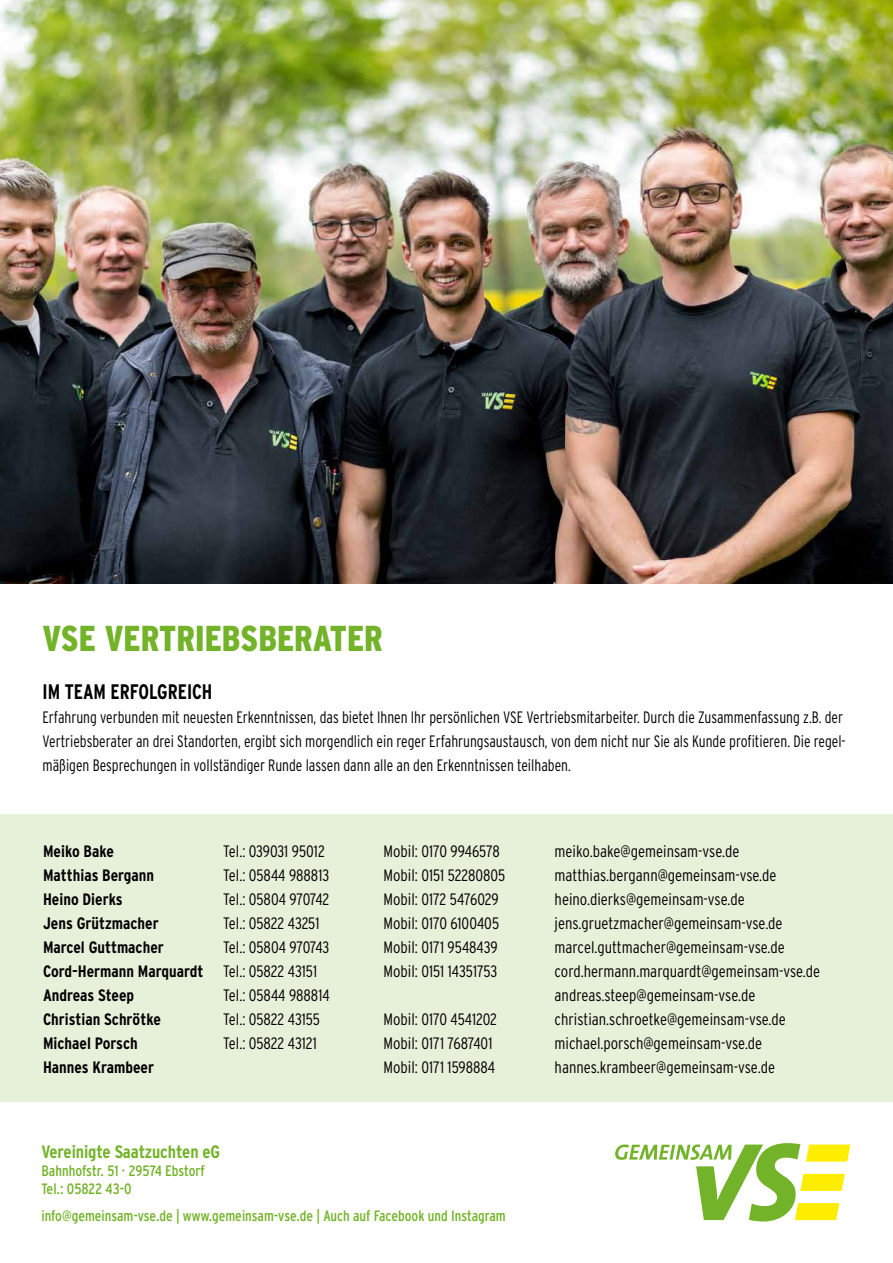
<style>
.page{position:relative;width:893px;height:1263px;background:#fff}
.page>*{position:absolute;margin:0;border:0;box-sizing:border-box;transform-origin:0 0}
.t1{font:900 36px "Interstate Condensed";color:#73b329;scale:.95 1}
.t2{font:700 21px "Interstate Condensed";color:#000;scale:.93 1}
.t3{font:700 18px "Interstate Condensed";letter-spacing:-.005em;color:#73b329}
.t4{font:300 16.5px "Interstate Condensed";color:#000}
.t5{font:300 16.5px/24px "Interstate Condensed";color:#000;scale:.93 1}
.t6{font:700 16.5px "Interstate Condensed";color:#000}
.t7{font:condensed 15px/18px "Interstate";color:#73b329}
.s1{font-weight:300}
</style>
<div class="page">
<svg style="left:615px;top:1143px;width:235px;height:78px"></svg>
<img style="left:0;top:0;width:893px;height:584px">
<div style="left:0;top:814px;width:893px;height:288px;background:#e7f0d9"></div>
<h1 class="t1" style="left:43px;top:618px;width:360px">VSE VERTRIEBSBERATER</h1>
<p class="t2" style="left:43px;top:680px;width:184px">IM TEAM ERFOLGREICH</p>
<p class="t5" style="left:43px;top:705px;width:865px">Erfahrung verbunden mit neuesten Erkenntnissen, das bietet Ihnen Ihr persönlichen VSE Vertriebsmitarbeiter. Durch die Zusammenfassung z.B. der<br>Vertriebsberater an drei Standorten, ergibt sich morgendlich ein reger Erfahrungsaustausch, von dem nicht nur Sie als Kunde profitieren. Die regel&shy;mäßigen Besprechungen in vollständiger Runde lassen dann alle an den Erkenntnissen teilhaben.</p>
<p class="t6" style="left:43px;top:841px;width:72px">Meiko Bake</p>
<p class="t4" style="left:223px;top:841px;width:103px">Tel.: 039031 95012</p>
<p class="t4" style="left:384px;top:841px;width:118px">Mobil: 0170 9946578</p>
<p class="t4" style="left:555px;top:841px;width:186px">meiko.bake@gemeinsam-vse.de</p>
<p class="t6" style="left:43px;top:865px;width:112px">Matthias Bergann</p>
<p class="t4" style="left:223px;top:865px;width:108px">Tel.: 05844 988813</p>
<p class="t4" style="left:384px;top:865px;width:123px">Mobil: 0151 52280805</p>
<p class="t4" style="left:555px;top:865px;width:223px">matthias.bergann@gemeinsam-vse.de</p>
<p class="t6" style="left:43px;top:889px;width:81px">Heino Dierks</p>
<p class="t4" style="left:223px;top:889px;width:108px">Tel.: 05804 970742</p>
<p class="t4" style="left:384px;top:889px;width:116px">Mobil: 0172 5476029</p>
<p class="t4" style="left:555px;top:889px;width:192px">heino.dierks@gemeinsam-vse.de</p>
<p class="t6" style="left:43px;top:913px;width:117px">Jens Grützmacher</p>
<p class="t4" style="left:223px;top:913px;width:98px">Tel.: 05822 43251</p>
<p class="t4" style="left:384px;top:913px;width:117px">Mobil: 0170 6100405</p>
<p class="t4" style="left:555px;top:913px;width:230px">jens.gruetzmacher@gemeinsam-vse.de</p>
<p class="t6" style="left:43px;top:937px;width:122px">Marcel Guttmacher</p>
<p class="t4" style="left:223px;top:937px;width:108px">Tel.: 05804 970743</p>
<p class="t4" style="left:384px;top:937px;width:116px">Mobil: 0171 9548439</p>
<p class="t4" style="left:555px;top:937px;width:232px">marcel.guttmacher@gemeinsam-vse.de</p>
<p class="t6" style="left:43px;top:961px;width:276px">Cord-Hermann Marquardt <span class="s1">Tel.: 05822 43151</span></p>
<p class="t4" style="left:384px;top:961px;width:115px">Mobil: 0151 14351753</p>
<p class="t4" style="left:555px;top:961px;width:267px">cord.hermann.marquardt@gemeinsam-vse.de</p>
<p class="t6" style="left:43px;top:985px;width:93px">Andreas Steep</p>
<p class="t4" style="left:223px;top:985px;width:108px">Tel.: 05844 988814</p>
<p class="t4" style="left:555px;top:985px;width:202px">andreas.steep@gemeinsam-vse.de</p>
<p class="t6" style="left:43px;top:1009px;width:119px">Christian Schrötke</p>
<p class="t4" style="left:223px;top:1009px;width:99px">Tel.: 05822 43155</p>
<p class="t4" style="left:384px;top:1009px;width:115px">Mobil: 0170 4541202</p>
<p class="t4" style="left:555px;top:1009px;width:233px">christian.schroetke@gemeinsam-vse.de</p>
<p class="t6" style="left:43px;top:1033px;width:96px">Michael Porsch</p>
<p class="t4" style="left:223px;top:1033px;width:95px">Tel.: 05822 43121</p>
<p class="t4" style="left:384px;top:1033px;width:110px">Mobil: 0171 7687401</p>
<p class="t4" style="left:555px;top:1033px;width:209px">michael.porsch@gemeinsam-vse.de</p>
<p class="t6" style="left:43px;top:1057px;width:113px">Hannes Krambeer</p>
<p class="t4" style="left:384px;top:1057px;width:113px">Mobil: 0171 1598884</p>
<p class="t4" style="left:555px;top:1057px;width:222px">hannes.krambeer@gemeinsam-vse.de</p>
<p class="t3" style="left:41px;top:1141px;width:180px">Vereinigte Saatzuchten eG</p>
<p class="t7" style="left:41px;top:1161px;width:165px">Bahnhofstr. 51 · 29574 Ebstorf<br>Tel.: 05822 43-0</p>
<p class="t7" style="left:41px;top:1206px;width:466px">info@gemeinsam-vse.de | www.gemeinsam-vse.de | Auch auf Facebook und Instagram</p>
</div>
